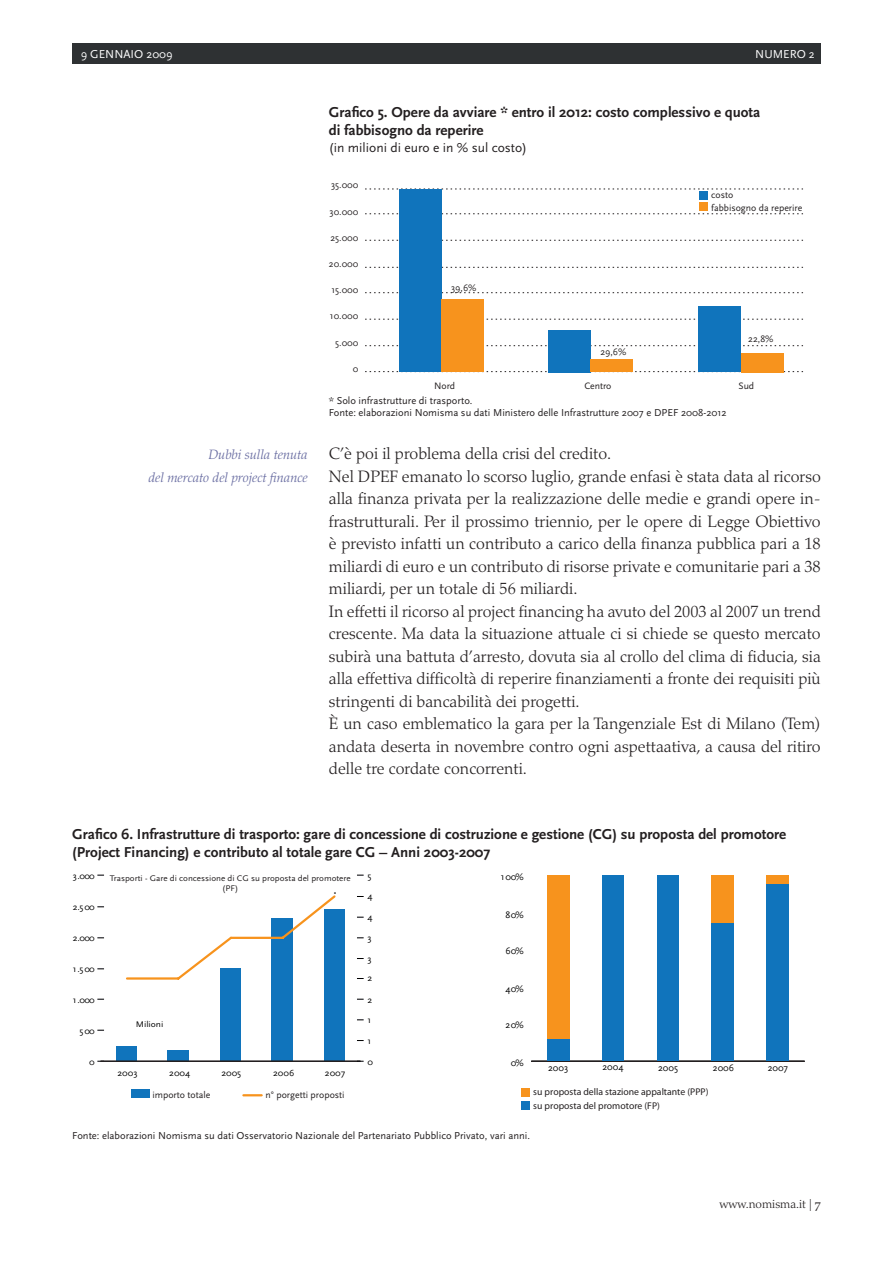
<style>
.page{position:relative;width:893px;height:1263px;background:#fff}
.page>*{position:absolute;margin:0;border:0;box-sizing:border-box;transform-origin:0 0}
.t1{font:300 16.5px/22.5px "Palatino";color:#231f20}
.t2{font:700 15px/18px "Scala Sans";color:#231f20}
.t3{font:italic 300 13.5px/22.5px "Palatino";color:#65699f;text-align:right}
.t4{font:13.5px "Scala Sans";color:#231f20}
.t5{font:12px "Scala Sans";color:#fff}
.t6{font:300 12px "Palatino";color:#231f20}
.t7{font:10.5px/12px "Scala Sans";color:#231f20}
.t8{font:9.75px/13.5px "Scala Sans";color:#231f20}
.t9{font:9.75px/13.5px "Myriad Pro";color:#231f20}
.t10{font:9.75px "Scala Sans";color:#000}
.t11{font:9.3px "Scala Sans";color:#000;scale:1.06 1}
.t12{font:8.55px/10.2px "Scala Sans";color:#231f20;text-align:center;scale:1.06 1}
.t13{font:8.55px "Scala Sans";color:#000;scale:1.11 1}
.s1{font-family:"Palatino SC";font-weight:400}
</style>
<div class="page">
<div style="left:72px;top:43px;width:749px;height:20px;background:#2e3133"></div>
<svg style="left:365px;top:189px;width:438px;height:1px"></svg>
<svg style="left:365px;top:213px;width:438px;height:1px"></svg>
<svg style="left:365px;top:240px;width:438px;height:1px"></svg>
<svg style="left:365px;top:267px;width:438px;height:1px"></svg>
<svg style="left:365px;top:292px;width:438px;height:1px"></svg>
<svg style="left:365px;top:319px;width:438px;height:1px"></svg>
<svg style="left:365px;top:345px;width:438px;height:1px"></svg>
<svg style="left:365px;top:371px;width:438px;height:1px"></svg>
<div style="left:399px;top:190px;width:43px;height:182px;background:#1074bc"></div>
<div style="left:441px;top:299px;width:43px;height:73px;background:#f7931d"></div>
<div style="left:548px;top:330px;width:43px;height:42px;background:#1074bc"></div>
<div style="left:590px;top:360px;width:43px;height:12px;background:#f7931d"></div>
<div style="left:698px;top:306px;width:43px;height:66px;background:#1074bc"></div>
<div style="left:741px;top:353px;width:42px;height:19px;background:#f7931d"></div>
<div style="left:699px;top:191px;width:9px;height:9px;background:#1074bc"></div>
<div style="left:699px;top:203px;width:9px;height:8px;background:#f7931d"></div>
<div style="left:116px;top:1046px;width:21px;height:15px;background:#1074bc"></div>
<div style="left:167px;top:1050px;width:22px;height:11px;background:#1074bc"></div>
<div style="left:220px;top:968px;width:20px;height:93px;background:#1074bc"></div>
<div style="left:271px;top:918px;width:22px;height:143px;background:#1074bc"></div>
<div style="left:324px;top:909px;width:20px;height:152px;background:#1074bc"></div>
<hr style="left:100px;top:1061px;width:260px;height:1px;background:#231f20">
<svg style="left:126px;top:893px;width:210px;height:89px"></svg>
<div style="left:131px;top:1089px;width:19px;height:9px;background:#1074bc"></div>
<svg style="left:243px;top:1094px;width:19px;height:2px"></svg>
<hr style="left:531px;top:1061px;width:274px;height:1px;background:#231f20">
<div style="left:521px;top:1088px;width:8px;height:9px;background:#f7931d"></div>
<div style="left:521px;top:1101px;width:9px;height:8px;background:#1074bc"></div>
<div style="left:547px;top:1038px;width:22px;height:23px;background:#1074bc"></div>
<div style="left:602px;top:875px;width:22px;height:186px;background:#1074bc"></div>
<div style="left:657px;top:875px;width:22px;height:186px;background:#1074bc"></div>
<div style="left:711px;top:923px;width:22px;height:138px;background:#1074bc"></div>
<div style="left:766px;top:884px;width:22px;height:177px;background:#1074bc"></div>
<div style="left:547px;top:875px;width:22px;height:163px;background:#f7931d"></div>
<div style="left:711px;top:875px;width:22px;height:48px;background:#f7931d"></div>
<div style="left:766px;top:875px;width:22px;height:9px;background:#f7931d"></div>
<p class="t5" style="left:81px;top:47px;width:18px">9 gennaio</p>
<p class="t5" style="left:146px;top:47px;width:28px">2009</p>
<p class="t5" style="left:755px;top:47px;width:61px">numero 2</p>
<p class="t3" style="left:149px;top:443px;width:161px">Dubbi sulla tenuta<br>del mercato del project finance</p>
<p class="t2" style="left:329px;top:104px;width:433px">Grafico 5. Opere da avviare * entro il 2012: costo complessivo e quota di fabbisogno da reperire</p>
<p class="t4" style="left:329px;top:140px;width:200px">(in milioni di euro e in % sul costo)</p>
<p class="t8" style="left:331px;top:179px;width:29px">35.000</p>
<p class="t8" style="left:329px;top:205px;width:30px">30.000</p>
<p class="t8" style="left:330px;top:231px;width:29px">25.000</p>
<p class="t8" style="left:329px;top:257px;width:31px">20.000</p>
<p class="t8" style="left:331px;top:283px;width:28px">15.000</p>
<p class="t8" style="left:330px;top:310px;width:30px">10.000</p>
<p class="t8" style="left:335px;top:336px;width:25px">5.000</p>
<p class="t8" style="left:353px;top:362px;width:7px">0</p>
<p class="t8" style="left:434px;top:379px;width:23px">Nord</p>
<p class="t8" style="left:584px;top:379px;width:29px">Centro</p>
<p class="t8" style="left:738px;top:379px;width:17px">Sud</p>
<p class="t8" style="left:711px;top:188px;width:93px">costo<br>fabbisogno da reperire</p>
<p class="t8" style="left:451px;top:282px;width:27px">39,6%</p>
<p class="t8" style="left:748px;top:332px;width:27px">22,8%</p>
<p class="t8" style="left:600px;top:345px;width:28px">29,6%</p>
<p class="t7" style="left:329px;top:394px;width:399px">* Solo infrastrutture di trasporto.<br>Fonte: elaborazioni Nomisma su dati M inistero delle Infrastrutture 2007 e DPEF 2008-2012</p>
<p class="t1" style="left:329px;top:442px;width:493px">C’è poi il problema della crisi del credito.<br>Nel DPEF emanato lo scorso luglio, grande enfasi è stata data al ricorso alla finanza privata per la realizzazione delle medie e grandi opere in&shy;frastrutturali. Per il prossimo triennio, per le opere di Legge Obiettivo è previsto infatti un contributo a carico della finanza pubblica pari a 18 miliardi di euro e un contributo di risorse private e comunitarie pari a 38 miliardi, per un totale di 56 miliardi.<br>In effetti il ricorso al project financing ha avuto del 2003 al 2007 un trend crescente. Ma data la situazione attuale ci si chiede se questo mercato subirà una battuta d’arresto, dovuta sia al crollo del clima di fiducia, sia alla effettiva difficoltà di reperire finanziamenti a fronte dei requisiti più stringenti di bancabilità dei progetti.<br>è un caso emblematico la gara per la Tangenziale Est di Milano (Tem) andata deserta in novembre contro ogni aspettaativa, a causa del ritiro delle tre cordate concorrenti.</p>
<p class="t2" style="left:72px;top:825px;width:715px">Grafico 6. I nfrastrutture di trasporto: gare di concessione di costruzione e gestione (CG) su proposta del promotore (Project Financing) e contributo al totale gare CG – Anni 2003-2007</p>
<p class="t11" style="left:73px;top:870px;width:22px">3.000</p>
<p class="t12" style="left:110px;top:873px;width:229px">Trasporti - Gare di concessione di CG su proposta del promotere (PF)</p>
<p class="t11" style="left:367px;top:870px;width:5px">5</p>
<p class="t11" style="left:367px;top:891px;width:6px">4</p>
<p class="t10" style="left:501px;top:871px;width:25px">100%</p>
<p class="t11" style="left:73px;top:901px;width:22px">2.500</p>
<p class="t11" style="left:367px;top:912px;width:6px">4</p>
<p class="t10" style="left:505px;top:909px;width:20px">80%</p>
<p class="t11" style="left:73px;top:933px;width:22px">2.000</p>
<p class="t11" style="left:367px;top:933px;width:5px">3</p>
<p class="t10" style="left:505px;top:946px;width:20px">60%</p>
<p class="t11" style="left:367px;top:954px;width:5px">3</p>
<p class="t11" style="left:73px;top:964px;width:22px">1.500</p>
<p class="t11" style="left:367px;top:973px;width:6px">2</p>
<p class="t10" style="left:505px;top:983px;width:20px">40%</p>
<p class="t11" style="left:73px;top:994px;width:22px">1.000</p>
<p class="t11" style="left:367px;top:994px;width:6px">2</p>
<p class="t11" style="left:80px;top:1025px;width:16px">500</p>
<p class="t13" style="left:136px;top:1019px;width:27px">Milioni</p>
<p class="t11" style="left:367px;top:1015px;width:5px">1</p>
<p class="t10" style="left:505px;top:1020px;width:20px">20%</p>
<p class="t11" style="left:367px;top:1036px;width:5px">1</p>
<p class="t11" style="left:89px;top:1056px;width:7px">0</p>
<p class="t11" style="left:117px;top:1068px;width:20px">2003</p>
<p class="t11" style="left:169px;top:1068px;width:21px">2004</p>
<p class="t11" style="left:221px;top:1068px;width:20px">2005</p>
<p class="t11" style="left:273px;top:1068px;width:22px">2006</p>
<p class="t11" style="left:325px;top:1068px;width:21px">2007</p>
<p class="t8" style="left:152px;top:1088px;width:59px">importo totale</p>
<p class="t8" style="left:265px;top:1088px;width:81px">n° porgetti proposti</p>
<p class="t11" style="left:367px;top:1056px;width:7px">0</p>
<p class="t10" style="left:511px;top:1057px;width:15px">0%</p>
<p class="t10" style="left:548px;top:1062px;width:22px">2003</p>
<p class="t10" style="left:658px;top:1062px;width:21px">2005</p>
<p class="t10" style="left:713px;top:1062px;width:23px">2006</p>
<p class="t10" style="left:768px;top:1062px;width:22px">2007</p>
<p class="t10" style="left:602px;top:1061px;width:23px">2004</p>
<p class="t9" style="left:533px;top:1085px;width:177px">su proposta della stazione appaltante (PPP) su proposta del promotore (FP)</p>
<p class="t7" style="left:72px;top:1130px;width:459px">Fonte: elaborazioni Nomisma su dati Osservatorio Nazionale del Partenariato Pubblico Privato, vari anni.</p>
<p class="t6" style="left:719px;top:1197px;width:103px">www.nomisma.it | <span class="s1">7</span></p>
</div>
